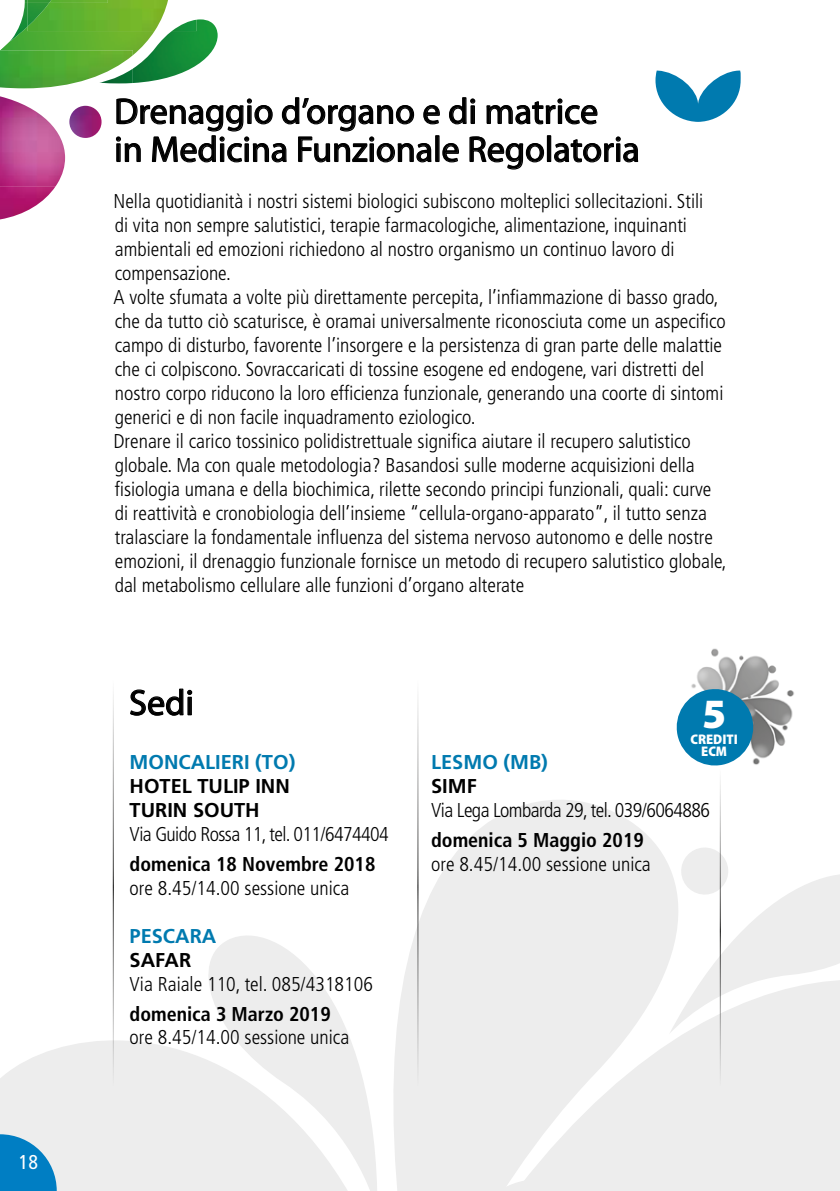
<style>
.page{position:relative;width:840px;height:1191px;background:#fff}
.page>*{position:absolute;margin:0;border:0;box-sizing:border-box;transform-origin:0 0}
.t1{font:900 41.8px "Myriad Pro";color:#fff}
.t2{font:36px/38px "Myriad Pro";color:#000}
.t3{font:300 condensed 20px/24px "Frutiger LT Std";color:#000}
.t4{font:300 condensed 20px "Frutiger LT Std";letter-spacing:-.03em;color:#000}
.t5{font:700 condensed 20px "Frutiger LT Std";color:#000}
.t6{font:700 20px/24px "Frutiger LT Std";color:#000}
.t7{font:700 20px "Frutiger LT Std";color:#007aaf}
.t8{font:condensed 20px "Frutiger LT Std";color:#fff}
.t9{font:900 semi-condensed 14px/12.2px "Myriad Pro";color:#fff;text-align:center}
</style>
<div class="page">
<svg style="left:208px;top:936px;width:107px;height:40px;fill:#ededed"></svg>
<svg style="left:404px;top:799px;width:264px;height:177px;fill:#ededed"></svg>
<svg style="left:0;top:976px;width:432px;height:215px;fill:#ededed"></svg>
<svg style="left:432px;top:920px;width:407px;height:271px;background:#eee"></svg>
<svg style="left:668px;top:847px;width:171px;height:187px"></svg>
<div style="left:657px;top:1108px;width:182px;height:83px;background:#ededed"></div>
<svg style="left:390px;top:1149px;width:213px;height:42px;background:#eee"></svg>
<img style="left:133px;top:19px;width:84px;height:64px">
<img style="left:62px;top:31px;width:92px;height:24px">
<img style="left:0;top:96px;width:65px;height:90px">
<img style="left:69px;top:106px;width:32px;height:32px">
<img style="left:62px;top:50px;width:71px;height:36px">
<img style="left:168px;top:19px;width:29px;height:12px">
<img style="left:172px;top:20px;width:25px;height:11px">
<img style="left:62px;top:0;width:106px;height:31px">
<svg style="left:0;top:0;width:62px;height:89px"></svg>
<img style="left:51px;top:0;width:57px;height:3px">
<img style="left:27px;top:0;width:24px;height:3px">
<img style="left:0;top:186px;width:56px;height:33px">
<svg style="left:0;top:1134px;width:57px;height:57px;background:#3496cc"></svg>
<svg style="left:116px;top:97px;width:522px;height:73px"></svg>
<svg style="left:655px;top:71px;width:85px;height:51px"></svg>
<svg style="left:130px;top:688px;width:62px;height:28px"></svg>
<hr style="left:417px;top:680px;width:1px;height:407px;background:#fff">
<hr style="left:113px;top:680px;width:1px;height:407px;background:#fff">
<hr style="left:719px;top:769px;width:1px;height:318px;background:#fff">
<img style="left:692px;top:648px;width:102px;height:117px">
<svg style="left:676px;top:685px;width:80px;height:81px"></svg>
<p class="t8" style="left:19px;top:1150px;width:21px">18</p>
<h2 class="t2" style="left:114px;top:92px;width:526px">Drenaggio d’organo e di matrice<br>in Medicina Funzionale Regolatoria</h2>
<p class="t3" style="left:113px;top:189px;width:614px">Nella quotidianità i nostri sistemi biologici subiscono molteplici sollecitazioni. Stili<br>di vita non sempre salutistici, terapie farmacologiche, alimentazione, inquinanti ambientali ed emozioni richiedono al nostro organismo un continuo lavoro di compensazione.<br>A volte sfumata a volte più direttamente percepita, l’infiammazione di basso grado, che da tutto ciò scaturisce, è oramai universalmente riconosciuta come un aspecifico campo di disturbo, favorente l’insorgere e la persistenza di gran parte delle malattie che ci colpiscono. Sovraccaricati di tossine esogene ed endogene, vari distretti del nostro corpo riducono la loro efficienza funzionale, generando una coorte di sintomi generici e di non facile inquadramento eziologico.<br>Drenare il carico tossinico polidistrettuale significa aiutare il recupero salutistico globale. Ma con quale metodologia? Basandosi sulle moderne acquisizioni della fisiologia umana e della biochimica, rilette secondo principi funzionali, quali: curve di reattività e cronobiologia dell’insieme “cellula-organo-apparato”, il tutto senza tralasciare la fondamentale influenza del sistema nervoso autonomo e delle nostre emozioni, il drenaggio funzionale fornisce un metodo di recupero salutistico globale, dal metabolismo cellulare alle funzioni d’organo alterate</p>
<h2 class="t2" style="left:129px;top:683px;width:66px">Sedi</h2>
<p class="t7" style="left:129px;top:750px;width:167px">MONCALIERI (TO)</p>
<p class="t6" style="left:129px;top:774px;width:162px">HOTEL TULIP INN<br>TURIN SOUTH</p>
<p class="t4" style="left:129px;top:823px;width:260px">Via Guido Rossa 11, tel. 011/6474404</p>
<p class="t5" style="left:129px;top:852px;width:247px">domenica 18 Novembre 2018</p>
<p class="t3" style="left:129px;top:876px;width:221px">ore 8.45/14.00 sessione unica</p>
<p class="t7" style="left:129px;top:924px;width:88px">PESCARA</p>
<p class="t6" style="left:129px;top:948px;width:63px">SAFAR</p>
<p class="t3" style="left:129px;top:972px;width:245px">Via Raiale 110, tel. 085/4318106</p>
<p class="t5" style="left:129px;top:1002px;width:202px">domenica 3 Marzo 2019</p>
<p class="t3" style="left:129px;top:1025px;width:221px">ore 8.45/14.00 sessione unica</p>
<h1 class="t1" style="left:701px;top:686px;width:25px">5</h1>
<p class="t9" style="left:690px;top:732px;width:49px">CREDITI<br>ECM</p>
<p class="t7" style="left:431px;top:750px;width:118px">LESMO (MB)</p>
<p class="t6" style="left:431px;top:774px;width:47px">SIMF</p>
<p class="t4" style="left:431px;top:799px;width:280px">Via Lega Lombarda 29, tel. 039/6064886</p>
<p class="t5" style="left:431px;top:828px;width:214px">domenica 5 Maggio 2019</p>
<p class="t3" style="left:431px;top:852px;width:221px">ore 8.45/14.00 sessione unica</p>
</div>
